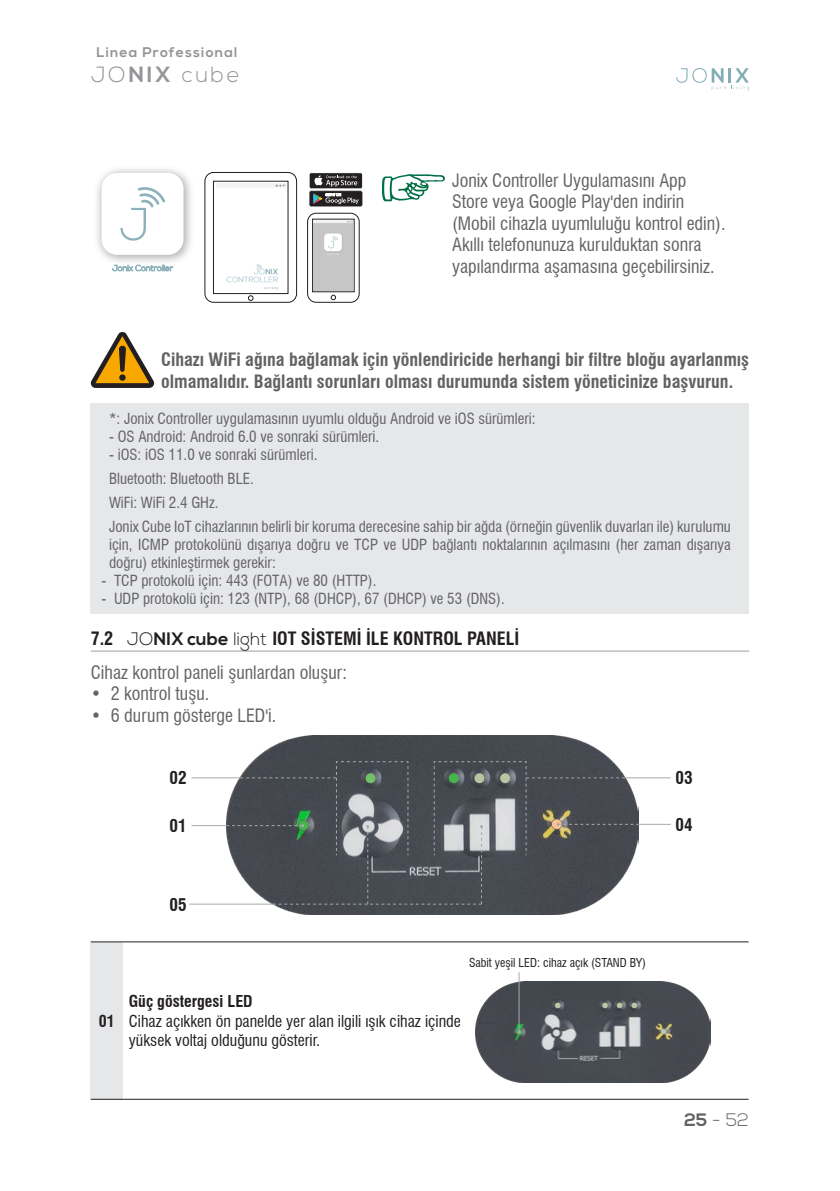
<style>
.page{position:relative;width:840px;height:1191px;background:#fff}
.page>*{position:absolute;margin:0;border:0;box-sizing:border-box;transform-origin:0 0}
.t1{font:300 22px "Nexa";letter-spacing:.115em;color:#939598}
.t2{font:condensed 18px/21.6px "Swiss 721 BT";color:#636366}
.t3{font:700 condensed 18px/21.6px "Swiss 721 BT";color:#636366}
.t4{font:300 18px "Nexa";color:#636366}
.t5{font:700 condensed 17.2px "Swiss 721 BT";color:#231f20}
.t6{font:condensed 16px/19.2px "Swiss 721 BT";color:#231f20}
.t7{font:700 condensed 16px "Swiss 721 BT";color:#231f20}
.t8{font:condensed 15px/24px "Swiss 721 BT";color:#636366}
.t9{font:700 14px "Nexa";letter-spacing:.08em;color:#939598}
.t10{font:condensed 12px "Swiss 721 BT";color:#231f20}
.s1{font-weight:700}
.s2{font-weight:700;color:#231f20}
.s3{font-family:"Nexa";font-weight:300;font-stretch:normal;color:#231f20}
.s4{font-family:"Nexa";font-weight:700;font-stretch:normal;color:#231f20}
</style>
<div class="page">
<svg style="left:676px;top:68px;width:72px;height:23px"></svg>
<svg style="left:204px;top:172px;width:93px;height:131px"></svg>
<svg style="left:307px;top:213px;width:52px;height:90px"></svg>
<img style="left:97px;top:169px;width:94px;height:99px">
<div style="left:101px;top:173px;width:82px;height:82px;background:#fff;border-radius:16px"></div>
<svg style="left:112px;top:265px;width:61px;height:6px"></svg>
<svg style="left:120px;top:187px;width:45px;height:54px"></svg>
<img style="left:313px;top:220px;width:39px;height:70px">
<div style="left:309px;top:173px;width:53px;height:15px;background:#231f20;border-radius:2px"></div>
<svg style="left:309px;top:175px;width:53px;height:31px"></svg>
<svg style="left:382px;top:174px;width:63px;height:28px"></svg>
<svg style="left:91px;top:332px;width:63px;height:56px"></svg>
<img style="left:226px;top:736px;width:386px;height:178px">
<hr style="left:191px;top:825px;width:35px;height:1px;background:#a8a9ad">
<hr style="left:191px;top:777px;width:49px;height:1px;background:#a8a9ad">
<hr style="left:638px;top:824px;width:32px;height:1px;background:#a8a9ad">
<hr style="left:624px;top:777px;width:46px;height:1px;background:#a8a9ad">
<hr style="left:189px;top:903px;width:84px;height:1px;background:#a8a9ad">
<svg style="left:226px;top:761px;width:412px;height:143px"></svg>
<img style="left:475px;top:981px;width:234px;height:102px">
<svg style="left:554px;top:1002px;width:6px;height:6px"></svg>
<svg style="left:602px;top:1002px;width:5px;height:6px"></svg>
<svg style="left:616px;top:1002px;width:6px;height:6px"></svg>
<svg style="left:631px;top:1002px;width:5px;height:6px"></svg>
<svg style="left:660px;top:1028px;width:6px;height:6px"></svg>
<hr style="left:518px;top:972px;width:1px;height:60px;background:#a8a9ad">
<svg style="left:516px;top:1029px;width:6px;height:6px"></svg>
<div style="left:91px;top:403px;width:657px;height:210px;background:#e6e7e9"></div>
<hr style="left:91px;top:650px;width:657px;height:1px;background:#9e9fa3">
<div style="left:91px;top:942px;width:32px;height:157px;background:#e6e7e9"></div>
<hr style="left:91px;top:941px;width:32px;height:1px;background:#231f20">
<hr style="left:123px;top:941px;width:352px;height:1px;background:#231f20">
<hr style="left:475px;top:941px;width:273px;height:1px;background:#231f20">
<hr style="left:91px;top:1098px;width:32px;height:1px;background:#231f20">
<hr style="left:123px;top:1098px;width:352px;height:1px;background:#231f20">
<hr style="left:475px;top:1098px;width:273px;height:1px;background:#231f20">
<p class="t9" style="left:96px;top:44px;width:142px">Linea Professional</p>
<h1 class="t1" style="left:91px;top:62px;width:150px">JO<span class="s1">NIX</span> cube</h1>
<p class="t2" style="left:452px;top:169px;width:275px">Jonix Controller Uygulamasını App Store veya Google Play'den indirin (Mobil cihazla uyumluluğu kontrol edin).<br>Akıllı telefonunuza kurulduktan sonra yapılandırma aşamasına geçebilirsiniz.</p>
<p class="t3" style="left:161px;top:349px;width:589px">Cihazı WiFi ağına bağlamak için yönlendiricide herhangi bir filtre bloğu ayarlanmış olmamalıdır. Bağlantı sorunları olması durumunda sistem yöneticinize başvurun.</p>
<p class="t8" style="left:109px;top:406px;width:427px">*: Jonix Controller uygulamasının uyumlu olduğu Android ve iOS sürümleri:</p>
<p class="t8" style="left:109px;top:424px;width:272px">- OS Android: Android 6.0 ve sonraki sürümleri.</p>
<p class="t8" style="left:109px;top:442px;width:623px">- iOS: iOS 11.0 ve sonraki sürümleri.<br>Bluetooth: Bluetooth BLE.<br>WiFi: WiFi 2.4 GHz.<br>Jonix Cube IoT cihazlarının belirli bir koruma derecesine sahip bir ağda (örneğin güvenlik duvarları ile) kurulumu</p>
<p class="t8" style="left:109px;top:535px;width:623px;line-height:18px">için, ICMP protokolünü dışarıya doğru ve TCP ve UDP bağlantı noktalarının açılmasını (her zaman dışarıya doğru) etkinleştirmek gerekir:</p>
<p class="t8" style="left:101px;top:568px;width:276px">- TCP protokolü için: 443 (FOTA) ve 80 (HTTP).</p>
<p class="t8" style="left:101px;top:586px;width:404px">- UDP protokolü için: 123 (NTP), 68 (DHCP), 67 (DHCP) ve 53 (DNS).</p>
<p class="t2" style="left:91px;top:621px;width:430px;line-height:33.6px"><span class="s2">7.2</span> <span class="s3">JO</span><span class="s4">NIX cube</span> <span class="s3">light</span> <span class="s2">IOT SİSTEMİ İLE KONTROL PANELİ<br></span>Cihaz kontrol paneli şunlardan oluşur:</p>
<p class="t2" style="left:91px;top:683px;width:120px">• 2 kontrol tuşu.</p>
<p class="t2" style="left:91px;top:704px;width:187px">• 6 durum gösterge LED'i.</p>
<p class="t5" style="left:169px;top:768px;width:19px">02</p>
<p class="t5" style="left:169px;top:815px;width:19px">01</p>
<p class="t5" style="left:169px;top:894px;width:19px">05</p>
<p class="t7" style="left:99px;top:1011px;width:17px">01</p>
<p class="t10" style="left:468px;top:955px;width:178px">Sabit yeşil LED: cihaz açık (STAND BY)</p>
<p class="t7" style="left:129px;top:992px;width:125px">Güç göstergesi LED</p>
<p class="t6" style="left:129px;top:1011px;width:333px">Cihaz açıkken ön panelde yer alan ilgili ışık cihaz içinde yüksek voltaj olduğunu gösterir.</p>
<p class="t5" style="left:675px;top:768px;width:19px">03</p>
<p class="t5" style="left:675px;top:814px;width:19px">04</p>
<p class="t4" style="left:684px;top:1109px;width:66px"><span class="s1">25</span> - 52</p>
</div>
